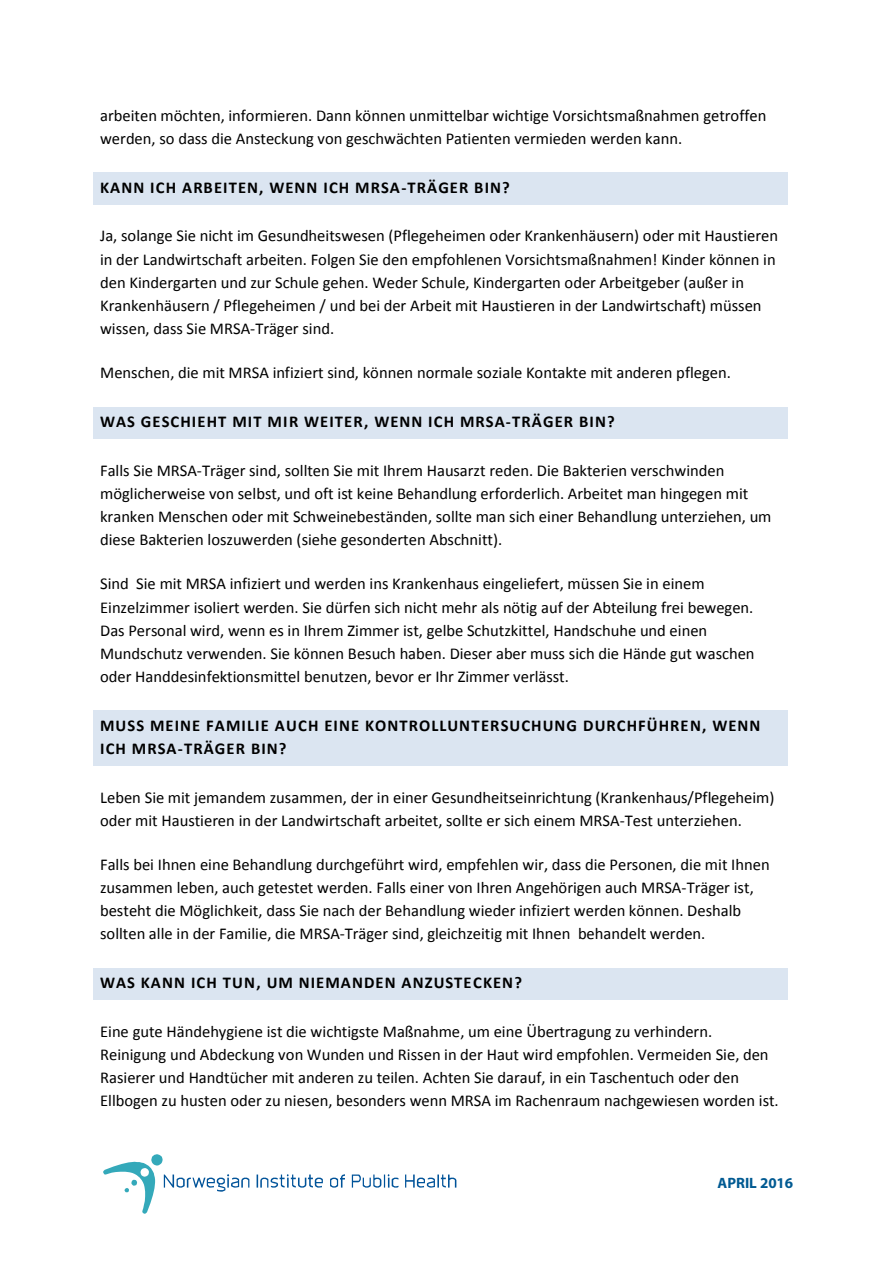
<style>
.page{position:relative;width:893px;height:1263px;background:#fff}
.page>*{position:absolute;margin:0;border:0;box-sizing:border-box;transform-origin:0 0}
.t1{font:16.5px/23.1px "Calibri";color:#000}
.t2{font:700 16.5px/23.2px "Calibri";letter-spacing:.065em;color:#000}
.t3{font:700 15px "Myriad Pro";color:#015a92}
</style>
<div class="page">
<div style="left:98px;top:177px;width:685px;height:23px;background:#dbe5f1"></div>
<svg style="left:93px;top:173px;width:5px;height:4px"></svg>
<hr style="left:98px;top:173px;width:685px;height:4px;background:#dbe5f1">
<svg style="left:783px;top:173px;width:4px;height:4px"></svg>
<svg style="left:93px;top:200px;width:5px;height:5px"></svg>
<div style="left:98px;top:200px;width:685px;height:5px;background:#dbe5f1"></div>
<svg style="left:783px;top:200px;width:4px;height:5px"></svg>
<div style="left:93px;top:177px;width:5px;height:23px;background:#dbe5f1"></div>
<hr style="left:783px;top:177px;width:4px;height:23px;background:#dbe5f1">
<div style="left:98px;top:411px;width:685px;height:24px;background:#dbe5f1"></div>
<svg style="left:93px;top:407px;width:5px;height:4px"></svg>
<hr style="left:98px;top:407px;width:685px;height:4px;background:#dbe5f1">
<svg style="left:783px;top:407px;width:4px;height:4px"></svg>
<svg style="left:93px;top:435px;width:5px;height:4px"></svg>
<hr style="left:98px;top:435px;width:685px;height:4px;background:#dbe5f1">
<svg style="left:783px;top:435px;width:4px;height:4px"></svg>
<div style="left:93px;top:411px;width:5px;height:24px;background:#dbe5f1"></div>
<hr style="left:783px;top:411px;width:4px;height:24px;background:#dbe5f1">
<div style="left:98px;top:715px;width:685px;height:23px;background:#dbe5f1"></div>
<svg style="left:93px;top:711px;width:5px;height:4px"></svg>
<hr style="left:98px;top:711px;width:685px;height:4px;background:#dbe5f1">
<svg style="left:783px;top:711px;width:4px;height:4px"></svg>
<div style="left:93px;top:715px;width:5px;height:23px;background:#dbe5f1"></div>
<hr style="left:783px;top:715px;width:4px;height:23px;background:#dbe5f1">
<div style="left:98px;top:738px;width:685px;height:23px;background:#dbe5f1"></div>
<svg style="left:93px;top:761px;width:5px;height:5px"></svg>
<div style="left:98px;top:761px;width:685px;height:5px;background:#dbe5f1"></div>
<svg style="left:783px;top:761px;width:4px;height:5px"></svg>
<div style="left:93px;top:738px;width:5px;height:23px;background:#dbe5f1"></div>
<hr style="left:783px;top:738px;width:4px;height:23px;background:#dbe5f1">
<div style="left:98px;top:973px;width:685px;height:23px;background:#dbe5f1"></div>
<svg style="left:93px;top:968px;width:5px;height:5px"></svg>
<div style="left:98px;top:968px;width:685px;height:5px;background:#dbe5f1"></div>
<svg style="left:783px;top:968px;width:4px;height:5px"></svg>
<svg style="left:93px;top:996px;width:5px;height:4px"></svg>
<hr style="left:98px;top:996px;width:685px;height:4px;background:#dbe5f1">
<svg style="left:783px;top:996px;width:4px;height:4px"></svg>
<div style="left:93px;top:973px;width:5px;height:23px;background:#dbe5f1"></div>
<hr style="left:783px;top:973px;width:4px;height:23px;background:#dbe5f1">
<svg style="left:330px;top:1174px;width:15px;height:13px"></svg>
<svg style="left:405px;top:1174px;width:51px;height:13px"></svg>
<svg style="left:352px;top:1174px;width:46px;height:13px"></svg>
<svg style="left:257px;top:1174px;width:66px;height:13px"></svg>
<svg style="left:103px;top:1154px;width:146px;height:60px"></svg>
<p class="t1" style="left:100px;top:104px;width:668px">arbeiten möchten, informieren. Dann können unmittelbar wichtige Vorsichtsmaßnahmen getroffen werden, so dass die Ansteckung von geschwächten Patienten vermieden werden kann.</p>
<p class="t2" style="left:100px;top:176px;width:411px">KANN ICH ARBEITEN, WENN ICH MRSA-TRÄGER BIN?</p>
<p class="t1" style="left:100px;top:224px;width:679px">Ja, solange Sie nicht im Gesundheitswesen (Pflegeheimen oder Krankenhäusern) oder mit Haustieren in der Landwirtschaft arbeiten. Folgen Sie den empfohlenen Vorsichtsmaßnahmen! Kinder können in den Kindergarten und zur Schule gehen. Weder Schule, Kindergarten oder Arbeitgeber (außer in Krankenhäusern / Pflegeheimen / und bei der Arbeit mit Haustieren in der Landwirtschaft) müssen wissen, dass Sie MRSA-Träger sind.</p>
<p class="t1" style="left:100px;top:361px;width:632px">Menschen, die mit MRSA infiziert sind, können normale soziale Kontakte mit anderen pflegen.</p>
<p class="t2" style="left:100px;top:410px;width:516px">WAS GESCHIEHT MIT MIR WEITER, WENN ICH MRSA-TRÄGER BIN?</p>
<p class="t1" style="left:100px;top:459px;width:673px">Falls Sie MRSA-Träger sind, sollten Sie mit Ihrem Hausarzt reden. Die Bakterien verschwinden möglicherweise von selbst, und oft ist keine Behandlung erforderlich. Arbeitet man hingegen mit kranken Menschen oder mit Schweinebeständen, sollte man sich einer Behandlung unterziehen, um diese Bakterien loszuwerden (siehe gesonderten Abschnitt).</p>
<p class="t1" style="left:100px;top:572px;width:656px">Sind Sie mit MRSA infiziert und werden ins Krankenhaus eingeliefert, müssen Sie in einem Einzelzimmer isoliert werden. Sie dürfen sich nicht mehr als nötig auf der Abteilung frei bewegen.<br>Das Personal wird, wenn es in Ihrem Zimmer ist, gelbe Schutzkittel, Handschuhe und einen Mundschutz verwenden. Sie können Besuch haben. Dieser aber muss sich die Hände gut waschen oder Handdesinfektionsmittel benutzen, bevor er Ihr Zimmer verlässt.</p>
<p class="t2" style="left:100px;top:713px;width:662px">MUSS MEINE FAMILIE AUCH EINE KONTROLLUNTERSUCHUNG DURCHFÜHREN, WENN<br>ICH MRSA-TRÄGER BIN?</p>
<p class="t1" style="left:100px;top:785px;width:676px">Leben Sie mit jemandem zusammen, der in einer Gesundheitseinrichtung (Krankenhaus/Pflegeheim) oder mit Haustieren in der Landwirtschaft arbeitet, sollte er sich einem MRSA-Test unterziehen.</p>
<p class="t1" style="left:100px;top:853px;width:671px">Falls bei Ihnen eine Behandlung durchgeführt wird, empfehlen wir, dass die Personen, die mit Ihnen zusammen leben, auch getestet werden. Falls einer von Ihren Angehörigen auch MRSA-Träger ist, besteht die Möglichkeit, dass Sie nach der Behandlung wieder infiziert werden können. Deshalb sollten alle in der Familie, die MRSA-Träger sind, gleichzeitig mit Ihnen behandelt werden.</p>
<p class="t2" style="left:100px;top:971px;width:423px">WAS KANN ICH TUN, UM NIEMANDEN ANZUSTECKEN?</p>
<p class="t1" style="left:100px;top:1020px;width:680px">Eine gute Händehygiene ist die wichtigste Maßnahme, um eine Übertragung zu verhindern.<br>Reinigung und Abdeckung von Wunden und Rissen in der Haut wird empfohlen. Vermeiden Sie, den Rasierer und Handtücher mit anderen zu teilen. Achten Sie darauf, in ein Taschentuch oder den Ellbogen zu husten oder zu niesen, besonders wenn MRSA im Rachenraum nachgewiesen worden ist.</p>
<p class="t3" style="left:718px;top:1174px;width:77px">APRIL 2016</p>
</div>
